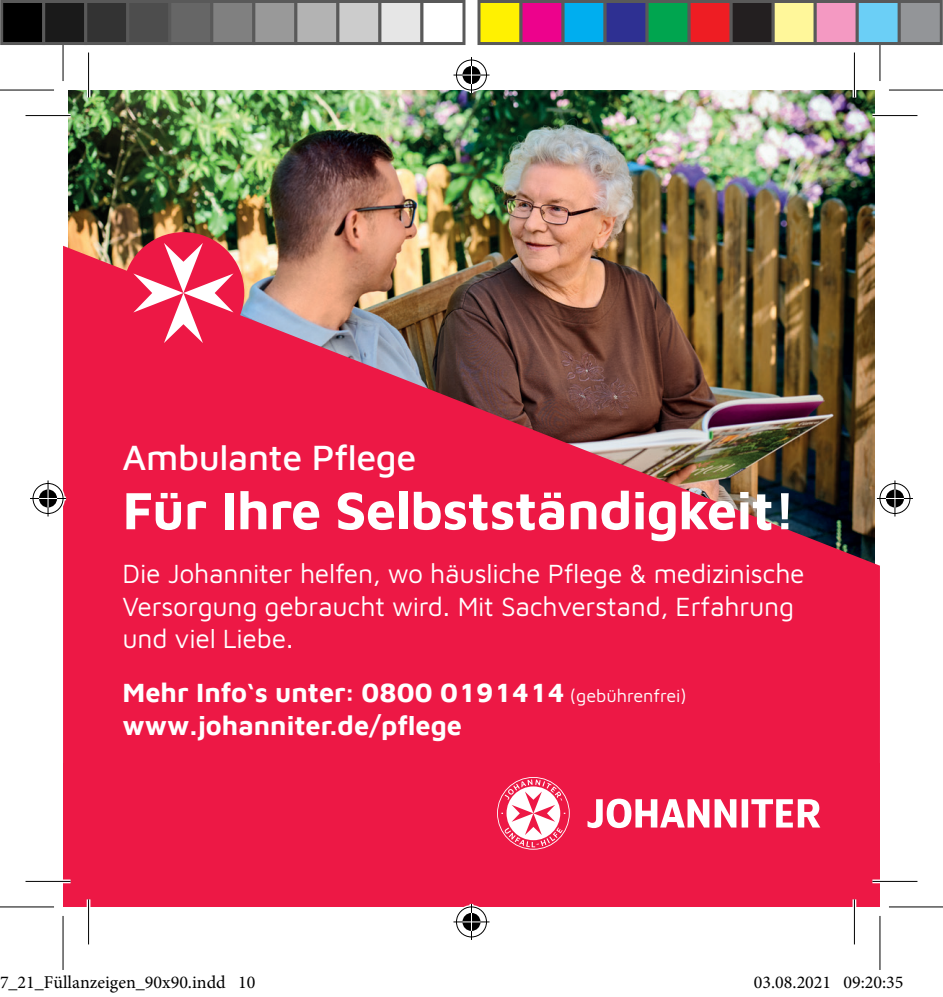
<style>
.page{position:relative;width:943px;height:997px;background:#fff}
.page>*{position:absolute;margin:0;border:0;box-sizing:border-box;transform-origin:0 0}
.t1{font:700 54px "Maven Johanniter";letter-spacing:-.01em;color:#fff}
.t2{font:500 36px "Maven Johanniter";letter-spacing:-.01em;color:#fff}
.t3{font:27px/32.4px "Maven Johanniter";letter-spacing:-.01em;color:#fff}
.t4{font:700 27px "Maven Johanniter";color:#fff}
.t5{font:18px "Minion Pro";color:#000}
.s1{font-weight:400;font-size:18px}
</style>
<div class="page">
<img style="left:69px;top:90px;width:805px;height:156px">
<div style="left:63px;top:763px;width:816px;height:143px;background:#ed1845"></div>
<img style="left:63px;top:246px;width:816px;height:517px">
<svg style="left:497px;top:777px;width:323px;height:72px"></svg>
<div style="left:123px;top:232px;width:121px;height:122px;background:#ed1845;border-radius:50%"></div>
<svg style="left:133px;top:243px;width:100px;height:100px"></svg>
<hr style="left:26px;top:114px;width:45px;height:3px;background:#fff">
<hr style="left:872px;top:114px;width:45px;height:3px;background:#fff">
<svg style="left:26px;top:879px;width:45px;height:4px"></svg>
<svg style="left:872px;top:879px;width:45px;height:4px"></svg>
<hr style="left:87px;top:52px;width:3px;height:46px;background:#fff">
<hr style="left:87px;top:899px;width:3px;height:45px;background:#fff">
<svg style="left:852px;top:52px;width:4px;height:46px"></svg>
<svg style="left:852px;top:899px;width:4px;height:45px"></svg>
<hr style="left:26px;top:115px;width:45px;height:1px;background:#000">
<hr style="left:872px;top:115px;width:45px;height:1px;background:#000">
<hr style="left:26px;top:880px;width:45px;height:1px;background:#000">
<hr style="left:872px;top:880px;width:45px;height:1px;background:#000">
<hr style="left:88px;top:52px;width:1px;height:46px;background:#000">
<hr style="left:88px;top:899px;width:1px;height:45px;background:#000">
<hr style="left:853px;top:52px;width:1px;height:46px;background:#000">
<hr style="left:853px;top:899px;width:1px;height:45px;background:#000">
<svg style="left:0;top:90px;width:54px;height:1px"></svg>
<svg style="left:889px;top:90px;width:53px;height:1px"></svg>
<svg style="left:0;top:907px;width:54px;height:1px"></svg>
<svg style="left:889px;top:907px;width:53px;height:1px"></svg>
<hr style="left:0;top:89px;width:54px;height:1px;background:#000">
<hr style="left:888px;top:89px;width:54px;height:1px;background:#000">
<hr style="left:0;top:906px;width:54px;height:1px;background:#000">
<hr style="left:888px;top:906px;width:54px;height:1px;background:#000">
<hr style="left:62px;top:27px;width:2px;height:54px;background:#000">
<hr style="left:62px;top:915px;width:2px;height:54px;background:#000">
<hr style="left:879px;top:27px;width:1px;height:54px;background:#000">
<hr style="left:879px;top:915px;width:1px;height:54px;background:#000">
<div style="left:454px;top:58px;width:34px;height:34px;border:4px solid #fff;border-radius:50%"></div>
<hr style="left:453px;top:73px;width:36px;height:4px;background:#fff">
<svg style="left:469px;top:58px;width:4px;height:35px"></svg>
<div style="left:460px;top:64px;width:22px;height:22px;border:4px solid #fff;border-radius:50%"></div>
<div style="left:456px;top:60px;width:31px;height:30px;border:1px solid #000;border-radius:50%"></div>
<hr style="left:453px;top:74px;width:36px;height:2px;background:#000">
<hr style="left:471px;top:57px;width:1px;height:36px;background:#000">
<svg style="left:462px;top:66px;width:18px;height:18px"></svg>
<div style="left:454px;top:904px;width:34px;height:34px;border:4px solid #fff;border-radius:50%"></div>
<svg style="left:453px;top:919px;width:36px;height:4px"></svg>
<svg style="left:469px;top:903px;width:4px;height:35px"></svg>
<div style="left:460px;top:910px;width:22px;height:22px;border:4px solid #fff;border-radius:50%"></div>
<div style="left:456px;top:906px;width:31px;height:31px;border:1px solid #000;border-radius:50%"></div>
<hr style="left:453px;top:921px;width:36px;height:1px;background:#000">
<hr style="left:471px;top:903px;width:1px;height:36px;background:#000">
<svg style="left:462px;top:912px;width:18px;height:18px"></svg>
<div style="left:31px;top:481px;width:34px;height:34px;border:4px solid #fff;border-radius:50%"></div>
<svg style="left:31px;top:496px;width:35px;height:4px"></svg>
<svg style="left:46px;top:480px;width:4px;height:36px"></svg>
<div style="left:37px;top:487px;width:22px;height:22px;border:4px solid #fff;border-radius:50%"></div>
<div style="left:33px;top:483px;width:30px;height:31px;border:1px solid #000;border-radius:50%"></div>
<hr style="left:30px;top:498px;width:36px;height:1px;background:#000">
<hr style="left:48px;top:480px;width:1px;height:36px;background:#000">
<svg style="left:39px;top:489px;width:18px;height:18px"></svg>
<div style="left:877px;top:481px;width:34px;height:34px;border:4px solid #fff;border-radius:50%"></div>
<hr style="left:876px;top:496px;width:36px;height:4px;background:#fff">
<svg style="left:892px;top:480px;width:4px;height:36px"></svg>
<div style="left:883px;top:487px;width:22px;height:22px;border:4px solid #fff;border-radius:50%"></div>
<div style="left:879px;top:483px;width:31px;height:31px;border:1px solid #000;border-radius:50%"></div>
<hr style="left:876px;top:498px;width:36px;height:1px;background:#000">
<hr style="left:894px;top:480px;width:1px;height:36px;background:#000">
<svg style="left:885px;top:489px;width:18px;height:18px"></svg>
<div style="left:2px;top:2px;width:42px;height:42px;background:#000"></div>
<div style="left:0;top:0;width:45px;height:45px;border:3px solid #595959"></div>
<div style="left:44px;top:2px;width:42px;height:42px;background:#1a1a1a"></div>
<div style="left:42px;top:0;width:45px;height:45px;border:3px solid #595959"></div>
<div style="left:86px;top:2px;width:42px;height:42px;background:#333"></div>
<div style="left:84px;top:0;width:45px;height:45px;border:3px solid #595959"></div>
<div style="left:128px;top:2px;width:42px;height:42px;background:#4d4d4d"></div>
<div style="left:126px;top:0;width:45px;height:45px;border:3px solid #595959"></div>
<div style="left:170px;top:2px;width:42px;height:42px;background:#666"></div>
<div style="left:168px;top:0;width:45px;height:45px;border:3px solid #595959"></div>
<div style="left:212px;top:2px;width:42px;height:42px;background:#808080"></div>
<div style="left:210px;top:0;width:45px;height:45px;border:3px solid #595959"></div>
<div style="left:254px;top:2px;width:42px;height:42px;background:#999"></div>
<div style="left:252px;top:0;width:45px;height:45px;border:3px solid #595959"></div>
<div style="left:296px;top:2px;width:42px;height:42px;background:#b3b3b3"></div>
<div style="left:294px;top:0;width:45px;height:45px;border:3px solid #595959"></div>
<div style="left:338px;top:2px;width:42px;height:42px;background:#ccc"></div>
<div style="left:336px;top:0;width:45px;height:45px;border:3px solid #595959"></div>
<div style="left:380px;top:2px;width:42px;height:42px;background:#e6e6e6"></div>
<div style="left:378px;top:0;width:45px;height:45px;border:3px solid #595959"></div>
<div style="left:420px;top:0;width:45px;height:45px;border:3px solid #595959"></div>
<div style="left:479px;top:2px;width:42px;height:42px;background:#fff101"></div>
<div style="left:477px;top:0;width:45px;height:45px;border:3px solid #595959"></div>
<div style="left:521px;top:2px;width:42px;height:42px;background:#ed028c"></div>
<div style="left:519px;top:0;width:45px;height:45px;border:3px solid #595959"></div>
<div style="left:563px;top:2px;width:42px;height:42px;background:#00aeef"></div>
<div style="left:561px;top:0;width:45px;height:45px;border:3px solid #595959"></div>
<div style="left:605px;top:2px;width:42px;height:42px;background:#2e3092"></div>
<div style="left:603px;top:0;width:45px;height:45px;border:3px solid #595959"></div>
<div style="left:647px;top:2px;width:42px;height:42px;background:#00a54f"></div>
<div style="left:645px;top:0;width:45px;height:45px;border:3px solid #595959"></div>
<div style="left:689px;top:2px;width:42px;height:42px;background:#ee1d23"></div>
<div style="left:687px;top:0;width:45px;height:45px;border:3px solid #595959"></div>
<div style="left:731px;top:2px;width:42px;height:42px;background:#231f20"></div>
<div style="left:729px;top:0;width:45px;height:45px;border:3px solid #595959"></div>
<div style="left:773px;top:2px;width:42px;height:42px;background:#fff79a"></div>
<div style="left:771px;top:0;width:45px;height:45px;border:3px solid #595959"></div>
<div style="left:815px;top:2px;width:42px;height:42px;background:#f499c2"></div>
<div style="left:813px;top:0;width:45px;height:45px;border:3px solid #595959"></div>
<div style="left:857px;top:2px;width:42px;height:42px;background:#6bcff6"></div>
<div style="left:855px;top:0;width:45px;height:45px;border:3px solid #595959"></div>
<div style="left:899px;top:2px;width:42px;height:42px;background:#939598"></div>
<div style="left:897px;top:0;width:45px;height:45px;border:3px solid #595959"></div>
<div style="left:153px;top:975px;width:9px;height:13px;border:1px solid #fff;border-radius:50%"></div>
<div style="left:155px;top:976px;width:5px;height:12px;border:1px solid #fff;border-radius:50%"></div>
<div style="left:179px;top:975px;width:9px;height:13px;border:1px solid #fff;border-radius:50%"></div>
<div style="left:181px;top:976px;width:5px;height:12px;border:1px solid #fff;border-radius:50%"></div>
<div style="left:247px;top:975px;width:8px;height:13px;border:1px solid #fff;border-radius:50%"></div>
<div style="left:248px;top:976px;width:6px;height:12px;border:1px solid #fff;border-radius:50%"></div>
<div style="left:753px;top:975px;width:9px;height:13px;border:1px solid #fff;border-radius:50%"></div>
<div style="left:755px;top:976px;width:5px;height:12px;border:1px solid #fff;border-radius:50%"></div>
<div style="left:775px;top:975px;width:8px;height:13px;border:1px solid #fff;border-radius:50%"></div>
<div style="left:776px;top:976px;width:6px;height:12px;border:1px solid #fff;border-radius:50%"></div>
<div style="left:805px;top:975px;width:8px;height:13px;border:1px solid #fff;border-radius:50%"></div>
<div style="left:806px;top:976px;width:6px;height:12px;border:1px solid #fff;border-radius:50%"></div>
<div style="left:843px;top:975px;width:9px;height:13px;border:1px solid #fff;border-radius:50%"></div>
<div style="left:845px;top:976px;width:5px;height:12px;border:1px solid #fff;border-radius:50%"></div>
<div style="left:873px;top:975px;width:9px;height:13px;border:1px solid #fff;border-radius:50%"></div>
<div style="left:875px;top:976px;width:5px;height:12px;border:1px solid #fff;border-radius:50%"></div>
<p class="t2" style="left:123px;top:432px;width:295px">Ambulante Pflege</p>
<p class="t1" style="left:123px;top:472px;width:674px">Für Ihre Selbstständigkeit!</p>
<p class="t3" style="left:123px;top:556px;width:683px">Die Johanniter helfen, wo häusliche Pflege &amp; medizinische<br>Versorgung gebraucht wird. Mit Sachverstand, Erfahrung und viel Liebe.</p>
<p class="t4" style="left:123px;top:673px;width:565px">Mehr Info‘s unter: 0800 0191414 <span class="s1">(gebührenfrei)</span></p>
<p class="t4" style="left:123px;top:706px;width:341px">www.johanniter.de/pflege</p>
<p class="t5" style="left:0;top:970px;width:257px">7_21_Füllanzeigen_90x90.indd 10</p>
<p class="t5" style="left:753px;top:970px;width:151px">03.08.2021 09:20:35</p>
</div>
